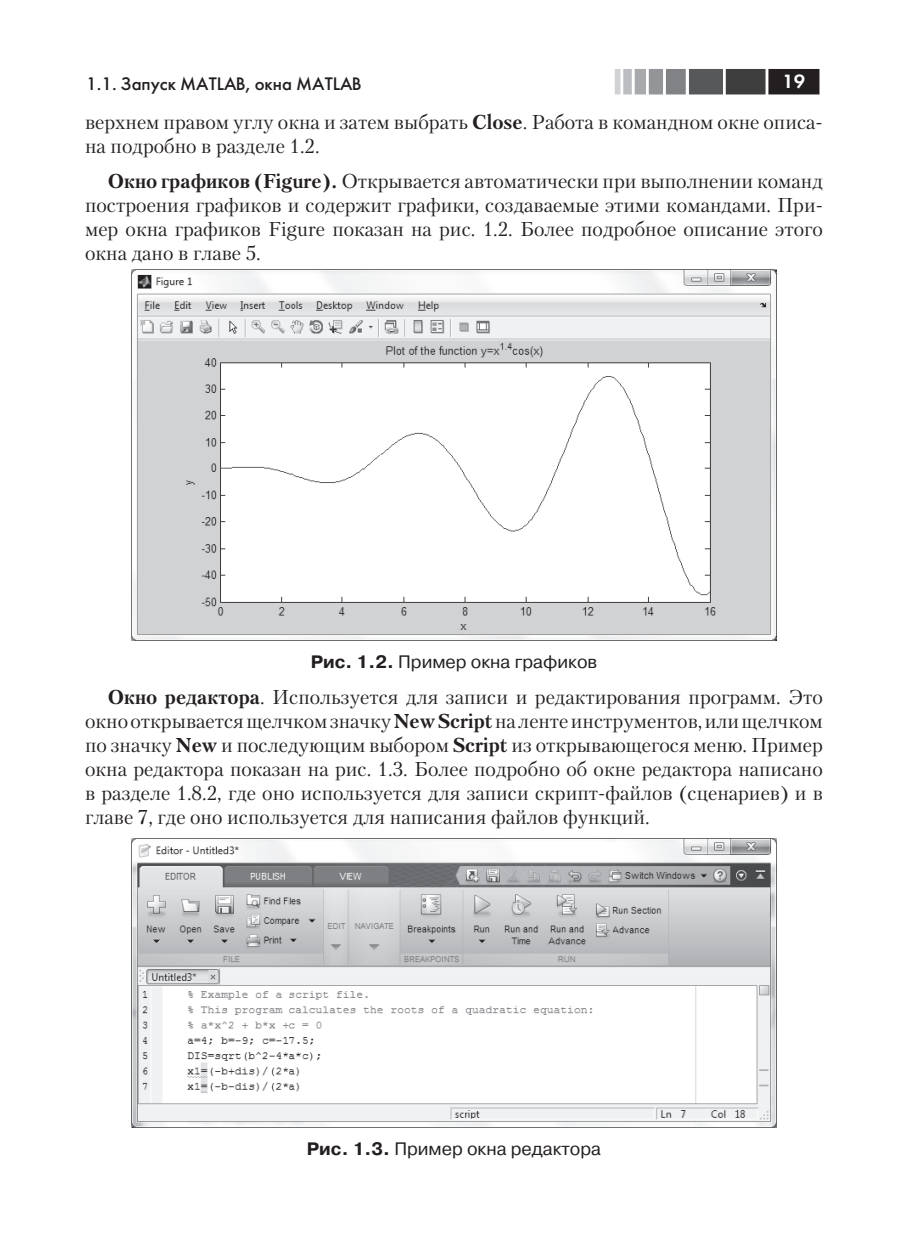
<style>
.page{position:relative;width:908px;height:1248px;background:#fff}
.page>*{position:absolute;margin:0;border:0;box-sizing:border-box;transform-origin:0 0}
.t1{font:20px/24px "Petersburg C";color:#231f20;text-align:justify}
.t2{font:20px "Futura Demi C";color:#fff}
.t3{font:18px "Pragmatica C";color:#231f20}
.t4{font:18px "Futuris C";color:#231f20}
.s1{font-weight:700}
</style>
<div class="page">
<div style="left:769px;top:70px;width:49px;height:23px;background:#231f20"></div>
<div style="left:768px;top:69px;width:51px;height:25px;border:2px solid #231f20"></div>
<div style="left:725px;top:69px;width:40px;height:25px;background:#3e3e3f"></div>
<div style="left:688px;top:69px;width:34px;height:25px;background:#57585a"></div>
<div style="left:665px;top:69px;width:20px;height:25px;background:#808285;border:2px solid #808285"></div>
<div style="left:648px;top:69px;width:14px;height:25px;background:#939598;border:2px solid #939598"></div>
<div style="left:634px;top:69px;width:11px;height:25px;background:#a8a9ad;border:2px solid #a8a9ad"></div>
<div style="left:623px;top:69px;width:8px;height:25px;background:#bcbdc0;border:2px solid #bcbdc0"></div>
<svg style="left:614px;top:69px;width:6px;height:25px"></svg>
<img style="left:131px;top:270px;width:645px;height:371px">
<img style="left:132px;top:838px;width:643px;height:289px">
<p class="t4" style="left:86px;top:72px;width:277px">1.1. Запуск MATLAB, окна MATLAB</p>
<p class="t2" style="left:782px;top:70px;width:24px">19</p>
<p class="t1" style="left:85px;top:110px;width:738px">верхнем правом углу окна и затем выбрать <span class="s1">Close</span>. Работа в командном окне описа&shy;на подробно в разделе 1.2.</p>
<p class="t1" style="left:85px;top:169px;width:739px;text-indent:23px"><span class="s1">Окно графиков (Figure).</span> Открывается автоматически при выполнении команд построения графиков и содержит графики, создаваемые этими командами. При&shy;мер окна графиков Figure показан на рис. 1.2. Более подробное описание этого окна дано в главе 5.</p>
<p class="t3" style="left:310px;top:652px;width:288px"><span class="s1">Рис. 1.2.</span> Пример окна графиков</p>
<p class="t1" style="left:85px;top:684px;width:739px;text-indent:23px"><span class="s1">Окно редактора</span>. Используется для записи и редактирования программ. Это окно открывается щелчком значку <span class="s1">NewScript</span> на ленте инструментов, или щелчком по значку <span class="s1">New</span> и последующим выбором <span class="s1">Script</span> из открывающегося меню. Пример окна редактора показан на рис. 1.3. Более подробно об окне редактора написано в разделе 1.8.2, где оно используется для записи скрипт-файлов (сценариев) и в главе 7, где оно используется для написания файлов функций.</p>
<p class="t3" style="left:306px;top:1138px;width:296px"><span class="s1">Рис. 1.3.</span> Пример окна редактора</p>
</div>
